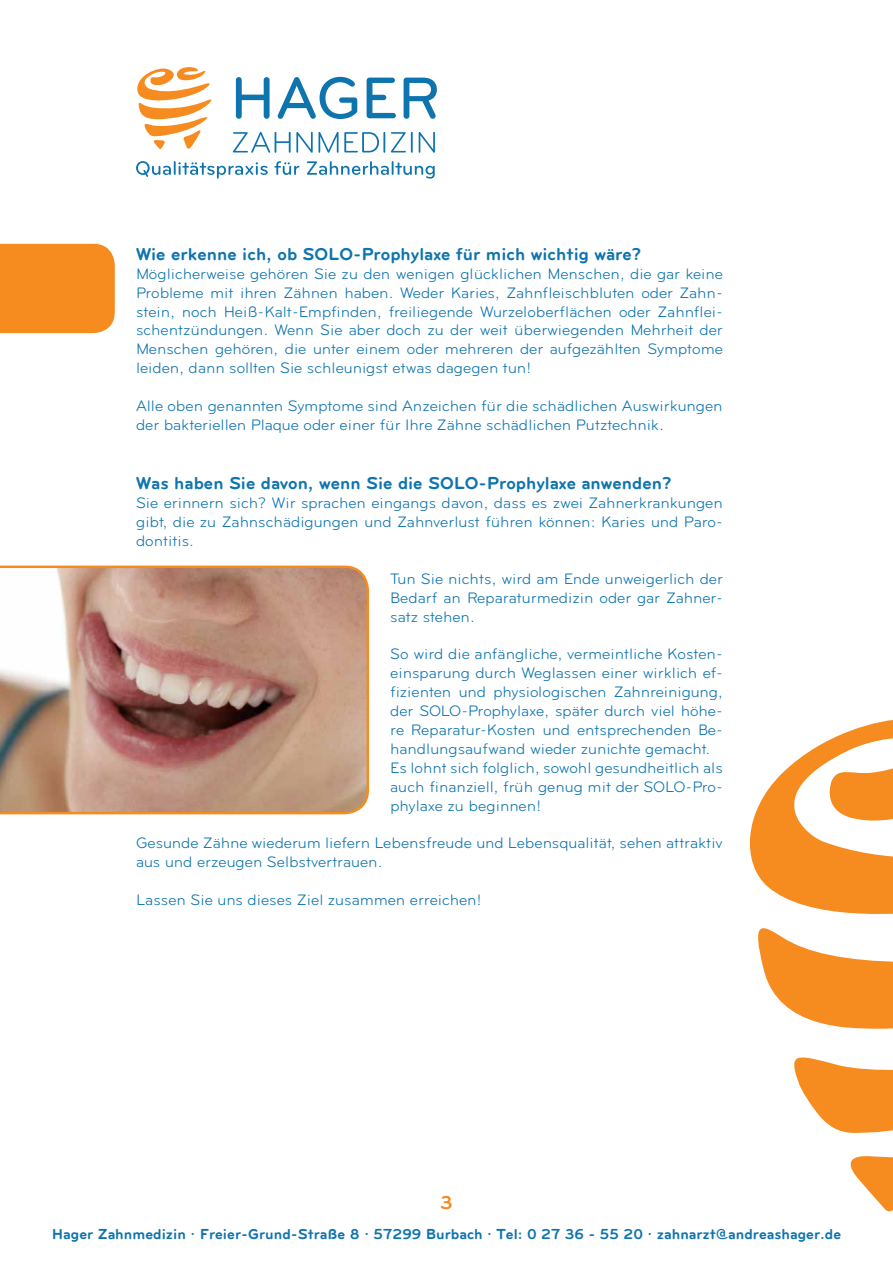
<style>
.page{position:relative;width:893px;height:1263px;background:#fff}
.page>*{position:absolute;margin:0;border:0;box-sizing:border-box;transform-origin:0 0}
.t1{font:700 19.65px "Bryant";color:#f68b1f}
.t2{font:700 18px "Bryant";color:#0e74ae}
.t3{font:15.75px/18.9px "Bryant";color:#0e74ae;text-align:justify}
.t4{font:700 15px "Bryant";color:#0e74ae}
</style>
<div class="page">
<div style="left:0;top:244px;width:115px;height:89px;background:#f68b1f"></div>
<svg style="left:233px;top:132px;width:146px;height:21px"></svg>
<hr style="left:383px;top:132px;width:2px;height:21px;background:#0e74ae">
<svg style="left:391px;top:132px;width:15px;height:20px"></svg>
<hr style="left:411px;top:132px;width:2px;height:21px;background:#0e74ae">
<svg style="left:419px;top:132px;width:16px;height:21px"></svg>
<svg style="left:236px;top:77px;width:34px;height:42px"></svg>
<svg style="left:278px;top:77px;width:79px;height:42px"></svg>
<svg style="left:367px;top:78px;width:29px;height:40px"></svg>
<svg style="left:404px;top:78px;width:33px;height:41px"></svg>
<svg style="left:136px;top:161px;width:132px;height:18px"></svg>
<svg style="left:274px;top:161px;width:25px;height:14px"></svg>
<svg style="left:307px;top:161px;width:128px;height:18px"></svg>
<svg style="left:137px;top:67px;width:75px;height:82px"></svg>
<svg style="left:850px;top:1156px;width:43px;height:56px"></svg>
<svg style="left:749px;top:720px;width:144px;height:413px"></svg>
<svg style="left:0;top:566px;width:369px;height:248px;background:#bb9381"></svg>
<p class="t2" style="left:136px;top:244px;width:507px">Wie erkenne ich, ob SOLO-Prophylaxe für mich wichtig wäre?</p>
<p class="t3" style="left:136px;top:264px;width:588px">Möglicherweise gehören Sie zu den wenigen glücklichen Menschen, die gar keine Probleme mit ihren Zähnen haben. Weder Karies, Zahnfleischbluten oder Zahn&shy;stein, noch Heiß-Kalt-Empfinden, freiliegende Wurzeloberflächen oder Zahnflei&shy;schentzündungen. Wenn Sie aber doch zu der weit überwiegenden Mehrheit der Menschen gehören, die unter einem oder mehreren der aufgezählten Symptome leiden, dann sollten Sie schleunigst etwas dagegen tun!</p>
<p class="t3" style="left:136px;top:396px;width:588px">Alle oben genannten Symptome sind Anzeichen für die schädlichen Auswirkungen der bakteriellen Plaque oder einer für Ihre Zähne schädlichen Putztechnik.</p>
<p class="t2" style="left:136px;top:473px;width:537px">Was haben Sie davon, wenn Sie die SOLO-Prophylaxe anwenden?</p>
<p class="t3" style="left:136px;top:493px;width:588px">Sie erinnern sich? Wir sprachen eingangs davon, dass es zwei Zahnerkrankungen gibt, die zu Zahnschädigungen und Zahnverlust führen können: Karies und Paro&shy;dontitis.</p>
<p class="t3" style="left:390px;top:569px;width:334px">Tun Sie nichts, wird am Ende unweigerlich der Bedarf an Reparaturmedizin oder gar Zahner&shy;satz stehen.</p>
<p class="t3" style="left:390px;top:645px;width:334px;text-align:left">So wird die anfängliche, vermeintliche Kosten&shy;einsparung durch Weglassen einer wirklich ef&shy;fizienten und physiologischen Zahnreinigung, der SOLO-Prophylaxe, später durch viel höhe&shy;re Reparatur-Kosten und entsprechenden Be&shy;handlungsaufwand wieder zunichte gemacht.<br>Es lohnt sich folglich, sowohl gesundheitlich als auch finanziell, früh genug mit der SOLO-Pro&shy;phylaxe zu beginnen!</p>
<p class="t3" style="left:136px;top:834px;width:588px">Gesunde Zähne wiederum liefern Lebensfreude und Lebensqualität, sehen attraktiv aus und erzeugen Selbstvertrauen.</p>
<p class="t3" style="left:136px;top:890px;width:347px">Lassen Sie uns dieses Ziel zusammen erreichen!</p>
<p class="t1" style="left:440px;top:1191px;width:14px">3</p>
<p class="t4" style="left:52px;top:1226px;width:791px">Hager Zahnmedizin · Freier-Grund-Straße 8 · 57299 Burbach · Tel: 0 27 36 - 55 20 · zahnarzt@andreashager.de</p>
</div>
